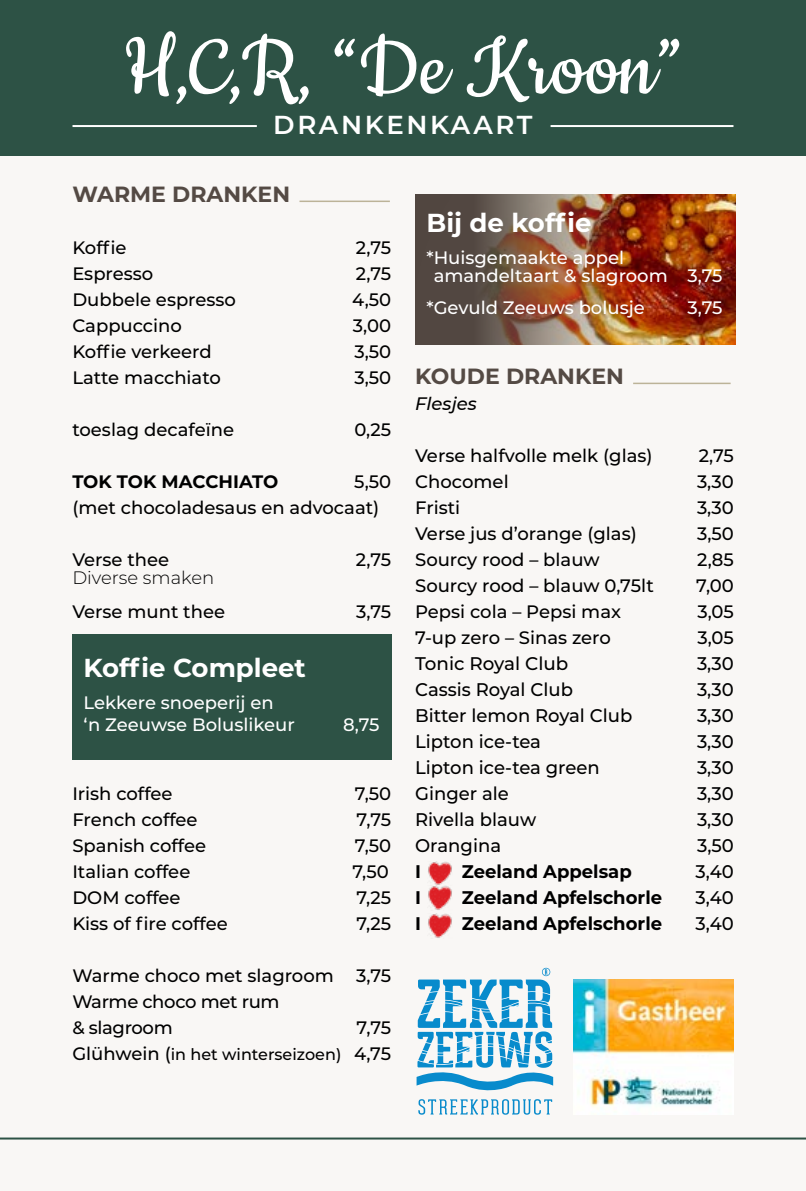
<style>
.page{position:relative;width:806px;height:1191px;background:#fff}
.page>*{position:absolute;margin:0;border:0;box-sizing:border-box;transform-origin:0 0}
.t1{font:94px "Cookie";color:#fff}
.t2{font:700 26px "Montserrat";color:#fff}
.t3{font:600 26px "Montserrat";letter-spacing:.1em;color:#fff}
.t4{font:700 22px "Montserrat";color:#544a44}
.t5{font:500 18.4px "Montserrat";color:#000}
.t6{font:700 18.4px "Montserrat";color:#000}
.t7{font:500 18px/26px "Montserrat";color:#000}
.t8{font:500 18px/21.6px "Montserrat";color:#fff}
.t9{font:700 18px "Montserrat";letter-spacing:-.005em;color:#000}
.t10{font:300 18px "Montserrat";color:#000}
.t11{font:italic 500 18px "Montserrat";color:#000}
.t12{font:500 16px "Montserrat";color:#000}
.s1{font-size:18px}
</style>
<div class="page">
<div style="left:0;top:0;width:805px;height:1191px;background:#f9f7f5"></div>
<hr style="left:0;top:1137px;width:805px;height:2px;background:#2d5245">
<div style="left:0;top:0;width:805px;height:155px;background:#2d5245"></div>
<hr style="left:299px;top:201px;width:90px;height:1px;background:#bcb398">
<hr style="left:632px;top:383px;width:98px;height:1px;background:#bcb398">
<div style="left:72px;top:635px;width:319px;height:125px;background:#2d5245"></div>
<img style="left:415px;top:194px;width:319px;height:150px">
<img style="left:573px;top:979px;width:160px;height:127px">
<hr style="left:72px;top:125px;width:185px;height:2px;background:#fff">
<hr style="left:550px;top:125px;width:183px;height:2px;background:#fff">
<svg style="left:416px;top:967px;width:137px;height:147px"></svg>
<img style="left:428px;top:861px;width:24px;height:49px">
<img style="left:428px;top:913px;width:24px;height:25px">
<h1 class="t1" style="left:123px;top:19px;width:560px">H,C,R, “De Kroon”</h1>
<h2 class="t3" style="left:273px;top:106px;width:261px">DRANKENKAART</h2>
<p class="t4" style="left:72px;top:178px;width:219px">WARME DRANKEN</p>
<p class="t7" style="left:72px;top:234px;width:56px">Koffie</p>
<p class="t7" style="left:356px;top:234px;width:37px">2,75</p>
<p class="t7" style="left:72px;top:260px;width:82px">Espresso</p>
<p class="t7" style="left:356px;top:260px;width:37px">2,75</p>
<p class="t7" style="left:72px;top:286px;width:165px">Dubbele espresso</p>
<p class="t7" style="left:352px;top:286px;width:40px">4,50</p>
<p class="t7" style="left:72px;top:312px;width:111px">Cappuccino</p>
<p class="t7" style="left:352px;top:312px;width:40px">3,00</p>
<p class="t7" style="left:72px;top:338px;width:141px">Koffie verkeerd</p>
<p class="t7" style="left:354px;top:338px;width:38px">3,50</p>
<p class="t7" style="left:72px;top:364px;width:150px">Latte macchiato</p>
<p class="t7" style="left:354px;top:364px;width:38px">3,50</p>
<p class="t7" style="left:72px;top:416px;width:163px">toeslag decafeïne</p>
<p class="t7" style="left:354px;top:416px;width:38px">0,25</p>
<p class="t9" style="left:72px;top:469px;width:207px">TOK TOK MACCHIATO</p>
<p class="t7" style="left:72px;top:468px;width:320px;text-indent:282px">5,50 (met chocoladesaus en advocaat)</p>
<p class="t7" style="left:72px;top:546px;width:98px">Verse thee</p>
<p class="t7" style="left:356px;top:546px;width:37px">2,75</p>
<p class="t10" style="left:72px;top:565px;width:143px">Diverse smaken</p>
<p class="t7" style="left:72px;top:598px;width:154px">Verse munt thee</p>
<p class="t7" style="left:356px;top:598px;width:36px">3,75</p>
<h2 class="t2" style="left:83px;top:649px;width:224px">Koffie Compleet</h2>
<p class="t8" style="left:83px;top:691px;width:213px">Lekkere snoeperij en ‘n Zeeuwse Boluslikeur</p>
<p class="t8" style="left:343px;top:712px;width:38px">8,75</p>
<p class="t7" style="left:72px;top:780px;width:102px">Irish coffee</p>
<p class="t7" style="left:354px;top:780px;width:38px">7,50</p>
<p class="t7" style="left:72px;top:806px;width:127px">French coffee</p>
<p class="t7" style="left:356px;top:806px;width:36px">7,75</p>
<p class="t7" style="left:72px;top:832px;width:135px">Spanish coffee</p>
<p class="t7" style="left:354px;top:832px;width:38px">7,50</p>
<p class="t7" style="left:72px;top:858px;width:119px">Italian coffee</p>
<p class="t7" style="left:352px;top:858px;width:38px">7,50</p>
<p class="t7" style="left:72px;top:884px;width:110px">DOM coffee</p>
<p class="t7" style="left:356px;top:884px;width:36px">7,25</p>
<p class="t7" style="left:72px;top:910px;width:157px">Kiss of fire coffee</p>
<p class="t7" style="left:356px;top:910px;width:36px">7,25</p>
<p class="t7" style="left:72px;top:962px;width:320px">Warme choco met slagroom 3,75<br>Warme choco met rum<br>&amp; slagroom</p>
<p class="t7" style="left:356px;top:1014px;width:36px">7,75</p>
<p class="t12" style="left:72px;top:1043px;width:320px"><span class="s1">Glühwein (</span>in het winterseizoen) <span class="s1">4,75</span></p>
<h2 class="t2" style="left:426px;top:204px;width:166px">Bij de koffie</h2>
<p class="t8" style="left:433px;top:247px;width:290px;line-height:18px;text-indent:-7px">*Huisgemaakte appel amandeltaart &amp; slagroom 3,75</p>
<p class="t8" style="left:426px;top:296px;width:220px">*Gevuld Zeeuws bolusje</p>
<p class="t8" style="left:687px;top:296px;width:36px">3,75</p>
<p class="t4" style="left:415px;top:360px;width:210px">KOUDE DRANKEN</p>
<p class="t11" style="left:415px;top:391px;width:63px">Flesjes</p>
<p class="t7" style="left:415px;top:442px;width:239px">Verse halfvolle melk (glas)</p>
<p class="t7" style="left:698px;top:442px;width:37px">2,75</p>
<p class="t7" style="left:415px;top:468px;width:95px">Chocomel</p>
<p class="t7" style="left:696px;top:468px;width:38px">3,30</p>
<p class="t7" style="left:415px;top:494px;width:47px">Fristi</p>
<p class="t7" style="left:696px;top:494px;width:38px">3,30</p>
<p class="t7" style="left:415px;top:520px;width:223px">Verse jus d’orange (glas)</p>
<p class="t7" style="left:696px;top:520px;width:38px">3,50</p>
<p class="t7" style="left:415px;top:546px;width:186px">Sourcy rood – blauw</p>
<p class="t7" style="left:696px;top:546px;width:38px">2,85</p>
<p class="t7" style="left:415px;top:572px;width:240px">Sourcy rood – blauw 0,75lt</p>
<p class="t7" style="left:695px;top:572px;width:39px">7,00</p>
<p class="t7" style="left:415px;top:598px;width:207px">Pepsi cola – Pepsi max</p>
<p class="t7" style="left:697px;top:598px;width:38px">3,05</p>
<p class="t7" style="left:415px;top:624px;width:197px">7-up zero – Sinas zero</p>
<p class="t7" style="left:697px;top:624px;width:38px">3,05</p>
<p class="t5" style="left:415px;top:651px;width:155px">Tonic Royal Club</p>
<p class="t5" style="left:696px;top:651px;width:38px">3,30</p>
<p class="t5" style="left:415px;top:677px;width:159px">Cassis Royal Club</p>
<p class="t5" style="left:696px;top:677px;width:38px">3,30</p>
<p class="t5" style="left:415px;top:703px;width:219px">Bitter lemon Royal Club</p>
<p class="t5" style="left:696px;top:703px;width:38px">3,30</p>
<p class="t5" style="left:415px;top:729px;width:127px">Lipton ice-tea</p>
<p class="t5" style="left:696px;top:729px;width:38px">3,30</p>
<p class="t5" style="left:415px;top:755px;width:186px">Lipton ice-tea green</p>
<p class="t5" style="left:696px;top:755px;width:38px">3,30</p>
<p class="t5" style="left:415px;top:781px;width:95px">Ginger ale</p>
<p class="t5" style="left:696px;top:781px;width:38px">3,30</p>
<p class="t5" style="left:415px;top:807px;width:122px">Rivella blauw</p>
<p class="t5" style="left:696px;top:807px;width:38px">3,30</p>
<p class="t5" style="left:415px;top:833px;width:87px">Orangina</p>
<p class="t5" style="left:696px;top:833px;width:38px">3,50</p>
<p class="t6" style="left:415px;top:858px;width:7px">I</p>
<p class="t6" style="left:461px;top:858px;width:171px">Zeeland Appelsap</p>
<p class="t5" style="left:695px;top:859px;width:40px">3,40</p>
<p class="t6" style="left:415px;top:884px;width:7px">I</p>
<p class="t6" style="left:461px;top:884px;width:202px">Zeeland Apfelschorle</p>
<p class="t5" style="left:695px;top:885px;width:40px">3,40</p>
<p class="t6" style="left:415px;top:910px;width:7px">I</p>
<p class="t6" style="left:461px;top:910px;width:202px">Zeeland Apfelschorle</p>
<p class="t5" style="left:695px;top:911px;width:40px">3,40</p>
</div>
